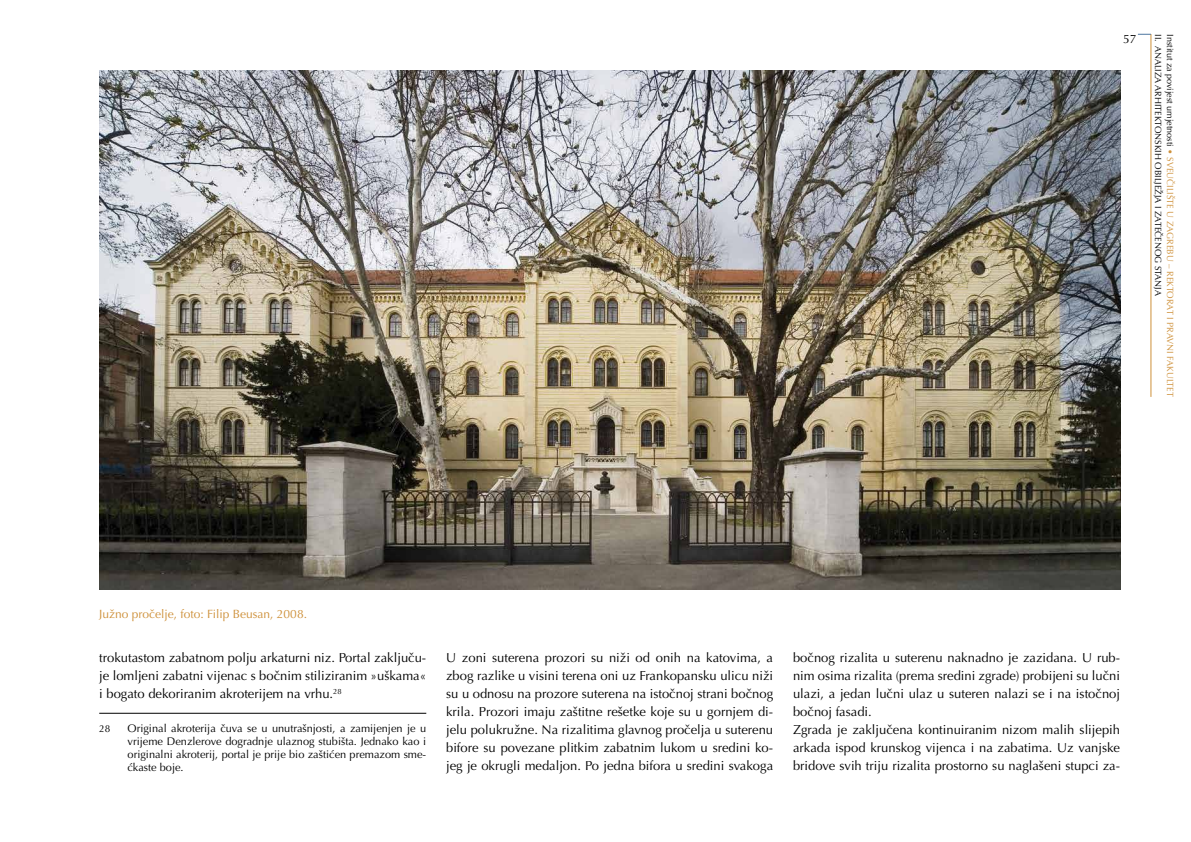
<style>
.page{position:relative;width:1191px;height:842px;background:#fff}
.page>*{position:absolute;margin:0;border:0;box-sizing:border-box;transform-origin:0 0}
.t1{font:13px/18px "Optima LT Pro";color:#000;text-align:justify}
.t2{font:12px "Optima LT Pro";color:#ce9039}
.t3{font:12px "Optima LT Pro";color:#000}
.t4{font:11px/13px "Optima LT Pro";color:#000;text-align:justify}
.t5{font:10px "Optima LT Pro";color:#000}
.t6{font:9px/11.8px "Optima LT Pro";color:#000}
.s1{color:#ce9039}
</style>
<div class="page">
<hr style="left:1150px;top:34px;width:1px;height:363px;background:#ce9039">
<svg style="left:1137px;top:34px;width:14px;height:1px"></svg>
<img style="left:99px;top:71px;width:1021px;height:519px">
<hr style="left:99px;top:713px;width:327px;height:1px;background:#000">
<p class="t3" style="left:1123px;top:31px;width:15px">57</p>
<p class="t6" style="left:1176px;top:34px;width:364px;rotate:90deg">Institut za povijest umjetnosti <span class="s1">• SVEUČILIŠTE U ZAGREBU – REKTORAT I PRAVNI FAKULTET<br></span>II. ANALIZA ARHITEKTONSKIH OBILJEŽJA I ZATEČENOG STANJA</p>
<p class="t2" style="left:99px;top:607px;width:209px">Južno pročelje, foto: Filip Beusan, 2008.</p>
<p class="t1" style="left:99px;top:649px;width:328px">trokutastom zabatnom polju arkaturni niz. Portal zaključu&shy;je lomljeni zabatni vijenac s bočnim stiliziranim »uškama« i bogato dekoriranim akroterijem na vrhu.<sup>28</sup></p>
<p class="t5" style="left:99px;top:722px;width:13px">28</p>
<p class="t4" style="left:128px;top:722px;width:300px">Original akroterija čuva se u unutrašnjosti, a zamijenjen je u vrijeme Denzlerove dogradnje ulaznog stubišta. Jednako kao i originalni akroterij, portal je prije bio zaštićen premazom sme&shy;ćkaste boje.</p>
<p class="t1" style="left:446px;top:649px;width:328px">U zoni suterena prozori su niži od onih na katovima, a zbog razlike u visini terena oni uz Frankopansku ulicu niži su u odnosu na prozore suterena na istočnoj strani bočnog krila. Prozori imaju zaštitne rešetke koje su u gornjem di&shy;jelu polukružne. Na rizalitima glavnog pročelja u suterenu bifore su povezane plitkim zabatnim lukom u sredini ko&shy;jeg je okrugli medaljon. Po jedna bifora u sredini svakoga</p>
<p class="t1" style="left:793px;top:649px;width:328px;text-align:left">bočnog rizalita u suterenu naknadno je zazidana. U rub&shy;nim osima rizalita (prema sredini zgrade) probijeni su lučni ulazi, a jedan lučni ulaz u suteren nalazi se i na istočnoj bočnoj fasadi.<br>Zgrada je zaključena kontinuiranim nizom malih slijepih arkada ispod krunskog vijenca i na zabatima. Uz vanjske bridove svih triju rizalita prostorno su naglašeni stupci za-</p>
</div>
